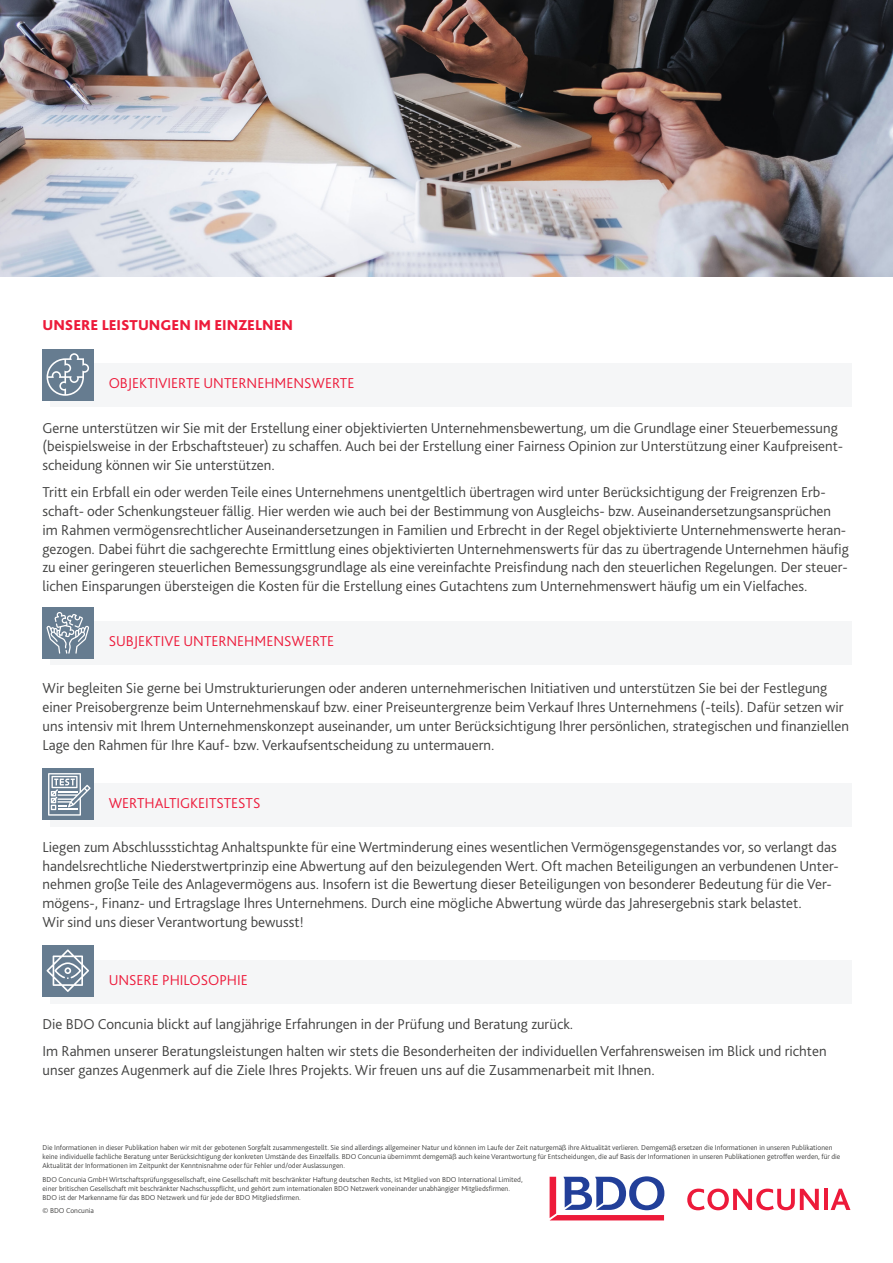
<style>
.page{position:relative;width:893px;height:1263px;background:#fff}
.page>*{position:absolute;margin:0;border:0;box-sizing:border-box;transform-origin:0 0}
.Body_text{font:300 15px/18.8px "Bliss Pro";color:#414140}
.Subheading_level_2{font:300 15px "Bliss Pro";color:#ed1a3a}
.Subheading_level_1{font:800 15px "Bliss Pro";color:#ed1a3a}
.Disclaimer_text{font:300 7.5px/9px "Bliss Pro";color:#414140}
</style>
<div class="page">
<svg style="left:550px;top:1176px;width:114px;height:44px"></svg>
<svg style="left:687px;top:1188px;width:132px;height:22px"></svg>
<hr style="left:824px;top:1189px;width:4px;height:21px;background:#ed1a3a">
<svg style="left:831px;top:1189px;width:19px;height:21px"></svg>
<div style="left:50px;top:621px;width:801px;height:44px;background:#f5f6f7"></div>
<div style="left:43px;top:607px;width:51px;height:51px;background:#667c90"></div>
<svg style="left:46px;top:612px;width:43px;height:42px"></svg>
<div style="left:50px;top:783px;width:801px;height:43px;background:#f5f6f7"></div>
<div style="left:43px;top:768px;width:51px;height:51px;background:#667c90"></div>
<svg style="left:48px;top:773px;width:43px;height:43px"></svg>
<div style="left:50px;top:363px;width:801px;height:44px;background:#f5f6f7"></div>
<div style="left:43px;top:349px;width:51px;height:51px;background:#667c90"></div>
<svg style="left:47px;top:353px;width:42px;height:43px"></svg>
<div style="left:50px;top:960px;width:801px;height:43px;background:#f5f6f7"></div>
<div style="left:43px;top:945px;width:51px;height:51px;background:#667c90"></div>
<svg style="left:46px;top:949px;width:43px;height:43px"></svg>
<img style="left:0;top:0;width:893px;height:276px">
<p class="Subheading_level_1" style="left:43px;top:316px;width:252px">UNSERE LEISTUNGEN IM EINZELNEN</p>
<p class="Subheading_level_2" style="left:109px;top:374px;width:247px">OBJEKTIVIERTE UNTERNEHMENSWERTE</p>
<p class="Body_text" style="left:43px;top:418px;width:802px">Gerne unterstützen wir Sie mit der Erstellung einer objektivierten Unternehmensbewertung, um die Grundlage einer Steuerbemessung (beispielsweise in der Erbschaftsteuer) zu schaffen. Auch bei der Erstellung einer Fairness Opinion zur Unterstützung einer Kaufpreisent&shy;scheidung können wir Sie unterstützen.</p>
<p class="Body_text" style="left:43px;top:483px;width:808px">Tritt ein Erbfall ein oder werden Teile eines Unternehmens unentgeltlich übertragen wird unter Berücksichtigung der Freigrenzen Erb&shy;schaft- oder Schenkungsteuer fällig. Hier werden wie auch bei der Bestimmung von Ausgleichs- bzw. Auseinandersetzungsansprüchen im Rahmen vermögensrechtlicher Auseinandersetzungen in Familien und Erbrecht in der Regel objektivierte Unternehmenswerte heran&shy;gezogen. Dabei führt die sachgerechte Ermittlung eines objektivierten Unternehmenswerts für das zu übertragende Unternehmen häufig zu einer geringeren steuerlichen Bemessungsgrundlage als eine vereinfachte Preisfindung nach den steuerlichen Regelungen. Der steuer&shy;lichen Einsparungen übersteigen die Kosten für die Erstellung eines Gutachtens zum Unternehmenswert häufig um ein Vielfaches.</p>
<p class="Subheading_level_2" style="left:109px;top:632px;width:227px">SUBJEKTIVE UNTERNEHMENSWERTE</p>
<p class="Body_text" style="left:43px;top:679px;width:808px">Wir begleiten Sie gerne bei Umstrukturierungen oder anderen unternehmerischen Initiativen und unterstützen Sie bei der Festlegung einer Preisobergrenze beim Unternehmenskauf bzw. einer Preiseuntergrenze beim Verkauf Ihres Unternehmens (-teils). Dafür setzen wir uns intensiv mit Ihrem Unternehmenskonzept auseinander, um unter Berücksichtigung Ihrer persönlichen, strategischen und finanziellen Lage den Rahmen für Ihre Kauf- bzw. Verkaufsentscheidung zu untermauern.</p>
<p class="Subheading_level_2" style="left:109px;top:793px;width:153px">WERTHALTIGKEITSTESTS</p>
<p class="Body_text" style="left:43px;top:837px;width:798px">Liegen zum Abschlussstichtag Anhaltspunkte für eine Wertminderung eines wesentlichen Vermögensgegenstandes vor, so verlangt das handelsrechtliche Niederstwertprinzip eine Abwertung auf den beizulegenden Wert. Oft machen Beteiligungen an verbundenen Unter&shy;nehmen große Teile des Anlagevermögens aus. Insofern ist die Bewertung dieser Beteiligungen von besonderer Bedeutung für die Ver&shy;mögens-, Finanz- und Ertragslage Ihres Unternehmens. Durch eine mögliche Abwertung würde das Jahresergebnis stark belastet.<br>Wir sind uns dieser Verantwortung bewusst!</p>
<p class="Subheading_level_2" style="left:109px;top:970px;width:141px">UNSERE PHILOSOPHIE</p>
<p class="Body_text" style="left:43px;top:1014px;width:532px">Die BDO Concunia blickt auf langjährige Erfahrungen in der Prüfung und Beratung zurück.</p>
<p class="Body_text" style="left:43px;top:1042px;width:786px">Im Rahmen unserer Beratungsleistungen halten wir stets die Besonderheiten der individuellen Verfahrensweisen im Blick und richten unser ganzes Augenmerk auf die Ziele Ihres Projekts. Wir freuen uns auf die Zusammenarbeit mit Ihnen.</p>
<p class="Disclaimer_text" style="left:43px;top:1143px;width:799px">Die Informationen in dieser Publikation haben wir mit der gebotenen Sorgfalt zusammengestellt. Sie sind allerdings allgemeiner Natur und können im Laufe der Zeit naturgemäß ihre Aktualität verlieren. Demgemäß ersetzen die Informationen in unseren Publikationen keine individuelle fachliche Beratung unter Berücksichtigung der konkreten Umstände des Einzelfalls. BDO Concunia übernimmt demgemäß auch keine Verantwortung für Entscheidungen, die auf Basis der Informationen in unseren Publikationen getroffen werden, für die<br>Aktualität der Informationen im Zeitpunkt der Kenntnisnahme oder für Fehler und/oder Auslassungen.</p>
<p class="Disclaimer_text" style="left:43px;top:1175px;width:482px">BDO Concunia GmbH Wirtschaftsprüfungsgesellschaft, eine Gesellschaft mit beschränkter Haftung deutschen Rechts, ist Mitglied von BDO International Limited, einer britischen Gesellschaft mit beschränkter Nachschusspflicht, und gehört zum internationalen BDO Netzwerk voneinander unabhängiger Mitgliedsfirmen.<br>BDO ist der Markenname für das BDO Netzwerk und für jede der BDO Mitgliedsfirmen.</p>
<p class="Disclaimer_text" style="left:43px;top:1206px;width:53px">© BDO Concunia</p>
</div>
